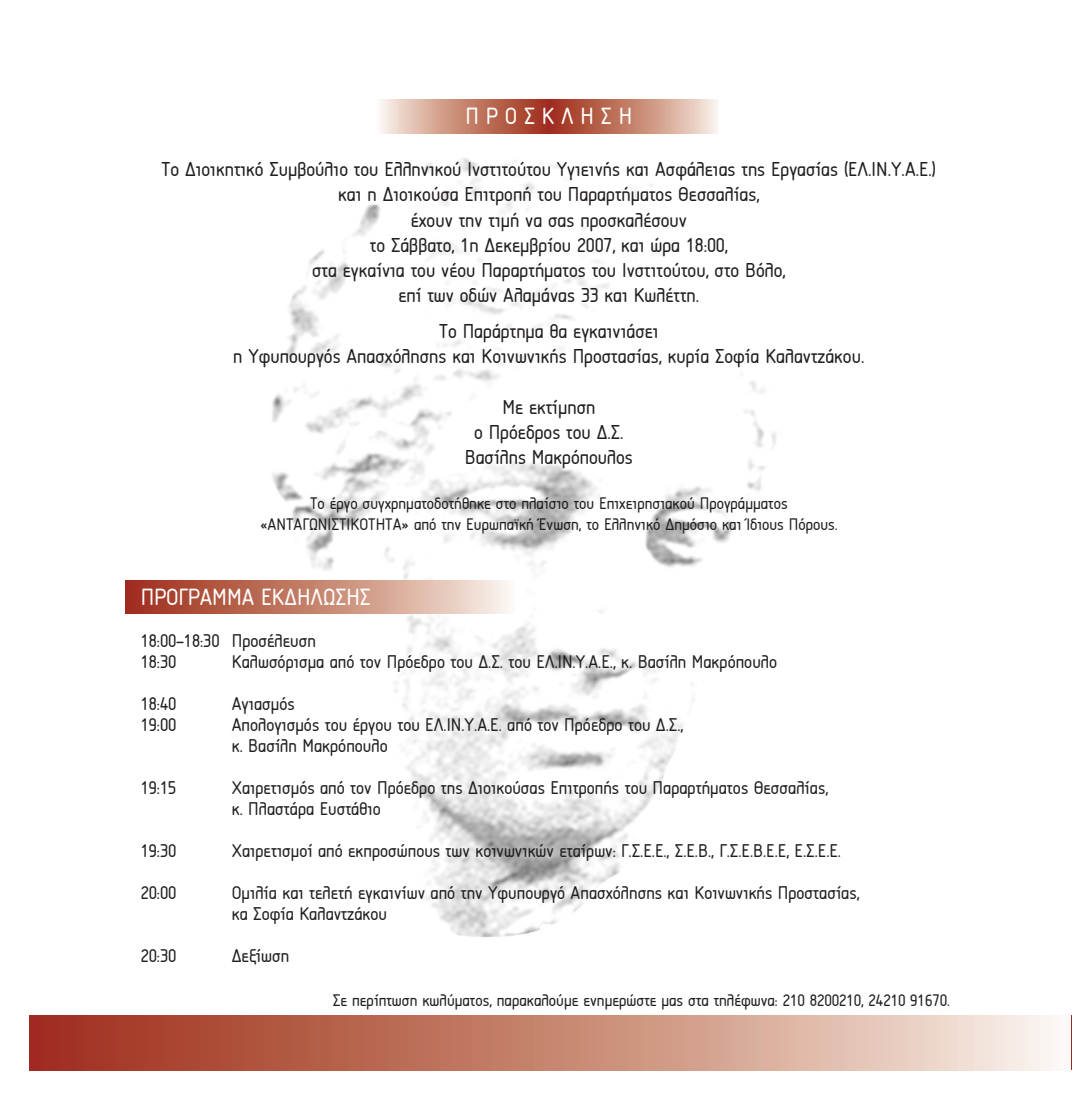
<style>
.page{position:relative;width:1092px;height:1098px;background:#fff}
.page>*{position:absolute;margin:0;border:0;box-sizing:border-box;transform-origin:0 0}
.t1{font:24.5px "PF Isotext";color:#fff}
.t2{font:21px/25.2px "PF Isotext";color:#231f20;text-align:center}
.t3{font:19.25px/21px "PF Isotext";color:#231f20}
.t4{font:17.5px/21px "PF Isotext";color:#231f20;text-align:center}
</style>
<div class="page">
<img style="left:253px;top:133px;width:524px;height:804px">
<svg style="left:126px;top:580px;width:388px;height:33px;background:#c98a78"></svg>
<svg style="left:380px;top:100px;width:338px;height:33px;background:#c88876"></svg>
<svg style="left:30px;top:1015px;width:1027px;height:54px;background:#c88775"></svg>
<p class="t1" style="left:465px;top:107px;width:168px">Π Ρ Ο Σ Κ Λ Η Σ Η</p>
<p class="t2" style="left:161px;top:158px;width:776px">Το Διοικητικό Συμβούλιο του Ελληνικού Ινστιτούτου Υγιεινής και Ασφάλειας της Εργασίας (ΕΛ.ΙΝ.Υ.Α.Ε.) και η Διοικούσα Επιτροπή του Παραρτήματος Θεσσαλίας,<br>έχουν την τιμή να σας προσκαλέσουν<br>το Σάββατο, 1η Δεκεμβρίου 2007, και ώρα 18:00,<br>στα εγκαίνια του νέου Παραρτήματος του Ινστιτούτου, στο Βόλο,<br>επί των οδών Αλαμάνας 33 και Κωλέττη.</p>
<p class="t2" style="left:233px;top:320px;width:632px">Το Παράρτημα θα εγκαινιάσει<br>η Υφυπουργός Απασχόλησης και Κοινωνικής Προστασίας, κυρία Σοφία Καλαντζάκου.</p>
<p class="t2" style="left:465px;top:396px;width:169px">Με εκτίμηση<br>ο Πρόεδρος του Δ.Σ.<br>Βασίλης Μακρόπουλος</p>
<p class="t4" style="left:260px;top:494px;width:579px">Το έργο συγχρηματοδοτήθηκε στο πλαίσιο του Επιχειρησιακού Προγράμματος «ΑΝΤΑΓΩΝΙΣΤΙΚΟΤΗΤΑ» από την Ευρωπαϊκή Ένωση, το Ελληνικό Δημόσιο και Ίδιους Πόρους.</p>
<p class="t1" style="left:141px;top:588px;width:231px">ΠΡΟΓΡΑΜΜΑ ΕΚΔΗΛΩΣΗΣ</p>
<p class="t3" style="left:141px;top:632px;width:177px">18:00-18:30 Προσέλευση<br>18:30</p>
<p class="t3" style="left:232px;top:653px;width:547px">Καλωσόρισμα από τον Πρόεδρο του Δ.Σ. του ΕΛ.ΙΝ.Υ.Α.Ε., κ. Βασίλη Μακρόπουλο</p>
<p class="t3" style="left:141px;top:695px;width:37px">18:40</p>
<p class="t3" style="left:232px;top:695px;width:64px">Αγιασμός</p>
<p class="t3" style="left:141px;top:716px;width:37px">19:00</p>
<p class="t3" style="left:232px;top:716px;width:453px">Απολογισμός του έργου του ΕΛ.ΙΝ.Υ.Α.Ε. από τον Πρόεδρο του Δ.Σ., κ. Βασίλη Μακρόπουλο</p>
<p class="t3" style="left:141px;top:779px;width:37px">19:15</p>
<p class="t3" style="left:232px;top:779px;width:598px">Χαιρετισμός από τον Πρόεδρο της Διοικούσας Επιτροπής του Παραρτήματος Θεσσαλίας, κ. Πλαστάρα Ευστάθιο</p>
<p class="t3" style="left:141px;top:842px;width:37px">19:30</p>
<p class="t3" style="left:232px;top:842px;width:610px">Χαιρετισμοί από εκπροσώπους των κοινωνικών εταίρων: Γ.Σ.Ε.Ε., Σ.Ε.Β., Γ.Σ.Ε.Β.Ε.Ε, Ε.Σ.Ε.Ε.</p>
<p class="t3" style="left:141px;top:884px;width:37px">20:00</p>
<p class="t3" style="left:232px;top:884px;width:629px">Ομιλία και τελετή εγκαινίων από την Υφυπουργό Απασχόλησης και Κοινωνικής Προστασίας, κα Σοφία Καλαντζάκου</p>
<p class="t3" style="left:141px;top:947px;width:37px">20:30</p>
<p class="t3" style="left:232px;top:947px;width:59px">Δεξίωση</p>
<p class="t4" style="left:333px;top:990px;width:618px">Σε περίπτωση κωλύματος, παρακαλούμε ενημερώστε μας στα τηλέφωνα: 210 8200210, 24210 91670.</p>
</div>
